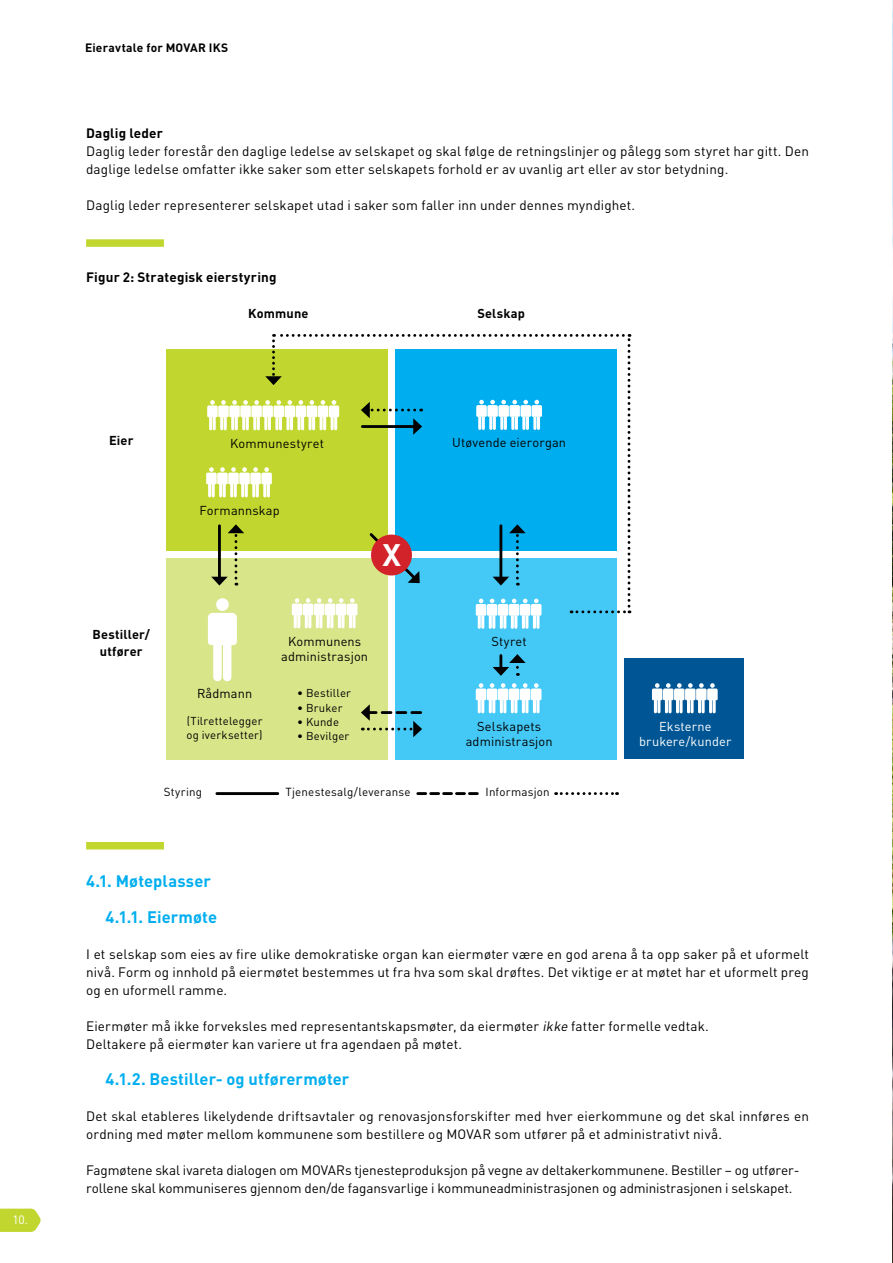
<style>
.page{position:relative;width:893px;height:1263px;background:#fff}
.page>*{position:absolute;margin:0;border:0;box-sizing:border-box;transform-origin:0 0}
.t1{font:700 30.75px "DIN Pro";color:#fff}
.t2{font:700 16.5px/36px "DIN Pro";letter-spacing:.005em;color:#00aeef}
.t3{font:13.5px/18px "DIN Pro";letter-spacing:.01em;color:#000}
.t4{font:13.5px/18px "DIN Pro";letter-spacing:-.01em;color:#000}
.t5{font:700 13.5px "DIN Pro";letter-spacing:.015em;color:#000}
.t6{font:12.75px/15.6px "DIN Pro";letter-spacing:.01em;color:#000;text-align:center}
.t7{font:700 12.75px/17px "DIN Pro";letter-spacing:.015em;color:#000;text-align:center}
.t8{font:12.75px/15.6px "DIN Pro";letter-spacing:.01em;color:#fff;text-align:center}
.t9{font:700 12px "DIN Pro";letter-spacing:.015em;color:#000}
.t10{font:12px "DIN Pro";color:#fff}
.t11{font:11.55px "DIN Pro";letter-spacing:.015em;color:#000}
.t12{font:11.4px/14.2px "DIN Pro";letter-spacing:.015em;color:#000}
.s1{font-style:italic}
</style>
<div class="page">
<img style="left:892px;top:0;width:1px;height:1263px">
<svg style="left:0;top:1209px;width:41px;height:23px"></svg>
<hr style="left:217px;top:792px;width:61px;height:3px;background:#000">
<svg style="left:418px;top:792px;width:59px;height:3px"></svg>
<svg style="left:556px;top:792px;width:61px;height:3px"></svg>
<div style="left:166px;top:350px;width:222px;height:201px;background:#c1d72f"></div>
<div style="left:166px;top:559px;width:222px;height:201px;background:#d8e588"></div>
<div style="left:396px;top:559px;width:221px;height:201px;background:#44c8f5"></div>
<div style="left:625px;top:658px;width:119px;height:101px;background:#005695"></div>
<div style="left:206px;top:473px;width:11px;height:11px;background:#fff"></div>
<div style="left:498px;top:688px;width:10px;height:12px;background:#fff"></div>
<div style="left:487px;top:688px;width:10px;height:12px;background:#fff"></div>
<div style="left:476px;top:688px;width:10px;height:12px;background:#fff"></div>
<div style="left:531px;top:688px;width:10px;height:12px;background:#fff"></div>
<div style="left:520px;top:688px;width:10px;height:12px;background:#fff"></div>
<div style="left:509px;top:688px;width:10px;height:12px;background:#fff"></div>
<svg style="left:478px;top:700px;width:61px;height:14px"></svg>
<div style="left:674px;top:688px;width:11px;height:12px;background:#fff"></div>
<svg style="left:677px;top:683px;width:5px;height:5px"></svg>
<div style="left:663px;top:688px;width:10px;height:12px;background:#fff"></div>
<svg style="left:666px;top:683px;width:5px;height:5px"></svg>
<div style="left:652px;top:688px;width:10px;height:12px;background:#fff"></div>
<svg style="left:655px;top:683px;width:4px;height:5px"></svg>
<div style="left:707px;top:688px;width:11px;height:12px;background:#fff"></div>
<svg style="left:710px;top:683px;width:5px;height:5px"></svg>
<div style="left:696px;top:688px;width:11px;height:12px;background:#fff"></div>
<svg style="left:699px;top:683px;width:5px;height:5px"></svg>
<div style="left:685px;top:688px;width:11px;height:12px;background:#fff"></div>
<svg style="left:654px;top:700px;width:62px;height:14px"></svg>
<svg style="left:688px;top:683px;width:5px;height:5px"></svg>
<svg style="left:361px;top:704px;width:61px;height:33px"></svg>
<svg style="left:208px;top:334px;width:422px;height:354px"></svg>
<div style="left:371px;top:535px;width:41px;height:40px;background:#d2232a;border-radius:50%"></div>
<div style="left:86px;top:239px;width:78px;height:8px;background:#c1d72f"></div>
<div style="left:86px;top:842px;width:78px;height:7px;background:#c1d72f"></div>
<p class="t10" style="left:12px;top:1211px;width:17px">10.</p>
<p class="t9" style="left:85px;top:39px;width:145px">Eieravtale for MOVAR IKS</p>
<p class="t5" style="left:86px;top:124px;width:78px">Daglig leder</p>
<p class="t3" style="left:86px;top:141px;width:724px">Daglig leder forestår den daglige ledelse av selskapet og skal følge de retningslinjer og pålegg som styret har gitt. Den daglige ledelse omfatter ikke saker som etter selskapets forhold er av uvanlig art eller av stor betydning.</p>
<p class="t3" style="left:86px;top:195px;width:550px">Daglig leder representerer selskapet utad i saker som faller inn under dennes myndighet.</p>
<p class="t5" style="left:86px;top:268px;width:192px">Figur 2: Strategisk eierstyring</p>
<p class="t7" style="left:248px;top:304px;width:62px">Kommune</p>
<p class="t7" style="left:477px;top:304px;width:49px">Selskap</p>
<p class="t7" style="left:109px;top:431px;width:26px">Eier</p>
<p class="t6" style="left:230px;top:435px;width:95px">Kommunestyret</p>
<p class="t6" style="left:452px;top:434px;width:115px">Utøvende eierorgan</p>
<p class="t6" style="left:199px;top:502px;width:82px">Formannskap</p>
<h1 class="t1" style="left:382px;top:534px;width:20px">X</h1>
<p class="t7" style="left:93px;top:625px;width:59px">Bestiller/ utfører</p>
<p class="t6" style="left:197px;top:685px;width:57px">Rådmann</p>
<p class="t12" style="left:186px;top:713px;width:78px">(Tilrettelegger og iverksetter)</p>
<p class="t6" style="left:281px;top:633px;width:88px">Kommunens administrasjon</p>
<p class="t6" style="left:492px;top:633px;width:37px">Styret</p>
<p class="t12" style="left:297px;top:686px;width:55px">• Bestiller</p>
<p class="t12" style="left:297px;top:700px;width:47px">• Bruker</p>
<p class="t12" style="left:297px;top:714px;width:43px">• Kunde</p>
<p class="t12" style="left:297px;top:728px;width:54px">• Bevilger</p>
<p class="t6" style="left:466px;top:718px;width:88px">Selskapets administrasjon</p>
<p class="t8" style="left:639px;top:718px;width:94px">Eksterne brukere/kunder</p>
<p class="t11" style="left:164px;top:784px;width:40px">Styring</p>
<p class="t11" style="left:285px;top:784px;width:127px">Tjenestesalg/leveranse</p>
<p class="t11" style="left:486px;top:784px;width:65px">Informasjon</p>
<p class="t2" style="left:106px;top:863px;width:113px;text-indent:-20px">4.1. Møteplasser<br>4.1.1. Eiermøte</p>
<p class="t3" style="left:86px;top:945px;width:724px;text-align:justify">I et selskap som eies av fire ulike demokratiske organ kan eiermøter være en god arena å ta opp saker på et uformelt nivå. Form og innhold på eiermøtet bestemmes ut fra hva som skal drøftes. Det viktige er at møtet har et uformelt preg og en uformell ramme.</p>
<p class="t3" style="left:86px;top:1017px;width:624px">Eiermøter må ikke forveksles med representantskapsmøter, da eiermøter <span class="s1">ikke</span> fatter formelle vedtak.<br>Deltakere på eiermøter kan variere ut fra agendaen på møtet.</p>
<p class="t2" style="left:106px;top:1061px;width:245px">4.1.2. Bestiller- og utførermøter</p>
<p class="t3" style="left:86px;top:1107px;width:724px">Det skal etableres likelydende driftsavtaler og renovasjonsforskifter med hver eierkommune og det skal innføres en ordning med møter mellom kommunene som bestillere og MOVAR som utfører på et administrativt nivå.</p>
<p class="t4" style="left:86px;top:1161px;width:715px">Fagmøtene skal ivareta dialogen om MOVARs tjenesteproduksjon på vegne av deltakerkommunene. Bestiller – og utfører&shy;rollene skal kommuniseres gjennom den/de fagansvarlige i kommuneadministrasjonen og administrasjonen i selskapet.</p>
</div>
